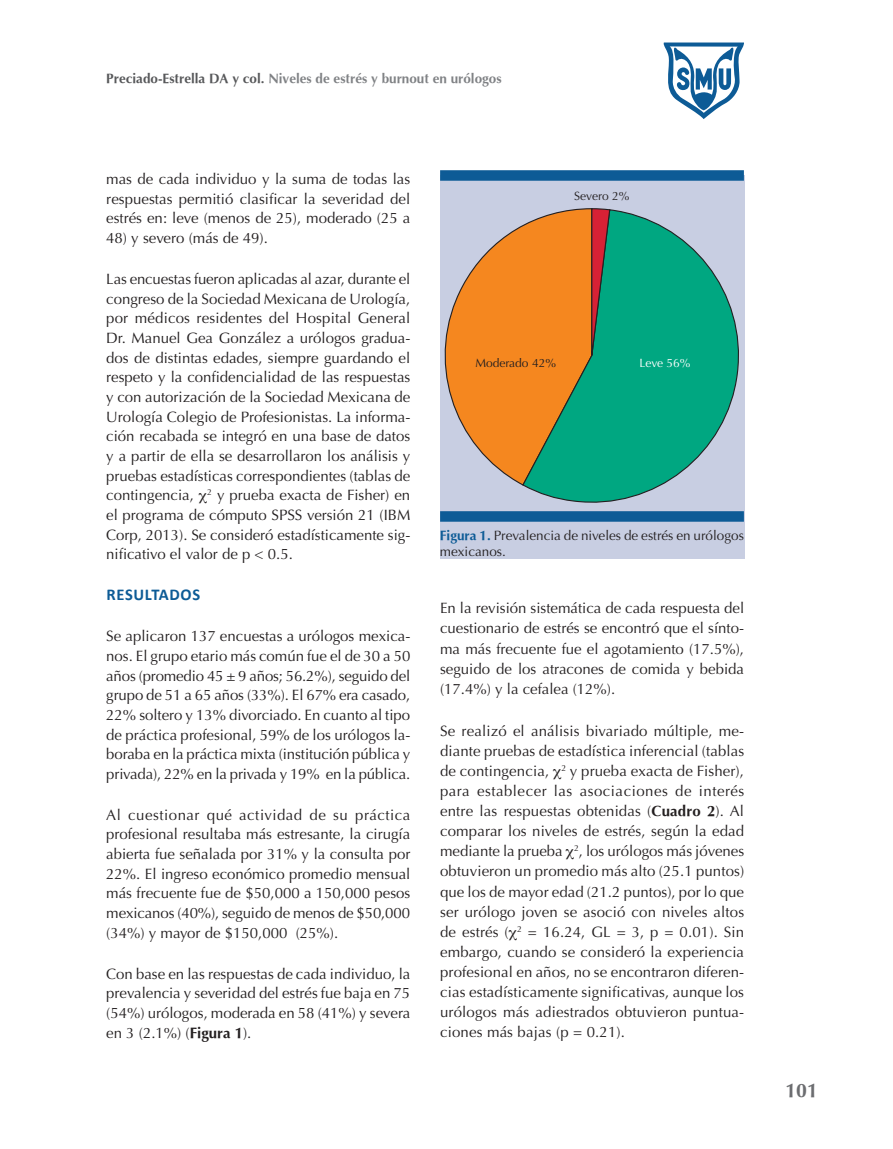
<style>
.page{position:relative;width:893px;height:1149px;background:#fff}
.page>*{position:absolute;margin:0;border:0;box-sizing:border-box;transform-origin:0 0}
.t1{font:700 19.5px "Optima";color:#6c6d70}
.Título_1{font:700 16.5px "Calibri";letter-spacing:.04em;color:#0d5b96}
.Texto{font:15px/19.6px "Optima";color:#231f20;text-align:justify}
.t2{font:700 13.5px "Optima";color:#808285}
.Pie_de_figura{font:13.5px/16.5px "Optima";color:#231f20}
.t3{font:12px "Optima";color:#231f20}
.t4{font:12px "Optima";color:#fff}
.s1{color:#57585a}
.s2{font-weight:700}
.s3{font-weight:700;color:#0d5b96}
</style>
<div class="page">
<div style="left:440px;top:175px;width:304px;height:384px;background:#c8cee2"></div>
<svg style="left:444px;top:226px;width:77px;height:259px"></svg>
<svg style="left:521px;top:208px;width:218px;height:295px"></svg>
<svg style="left:591px;top:208px;width:20px;height:148px;background:#596056"></svg>
<div style="left:440px;top:511px;width:304px;height:10px;background:#0d5b96"></div>
<div style="left:440px;top:170px;width:304px;height:11px;background:#0d5b96"></div>
<svg style="left:663px;top:42px;width:81px;height:77px"></svg>
<p class="t2" style="left:106px;top:71px;width:397px"><span class="s1">Preciado-Estrella DA y col.</span> Niveles de estrés y burnout en urólogos</p>
<p class="Texto" style="left:106px;top:169px;width:306px">mas de cada individuo y la suma de todas las respuestas permitió clasificar la severidad del estrés en: leve (menos de 25), moderado (25 a</p>
<p class="Texto" style="left:106px;top:228px;width:163px">48) y severo (más de 49).</p>
<p class="Texto" style="left:106px;top:269px;width:306px">Las encuestas fueron aplicadas al azar, durante el congreso de la Sociedad Mexicana de Urología, por médicos residentes del Hospital General Dr. Manuel Gea González a urólogos gradua&shy;dos de distintas edades, siempre guardando el respeto y la confidencialidad de las respuestas y con autorización de la Sociedad Mexicana de Urología Colegio de Profesionistas. La informa&shy;ción recabada se integró en una base de datos y a partir de ella se desarrollaron los análisis y pruebas estadísticas correspondientes (tablas de contingencia, <sup>2</sup> y prueba exacta de Fisher) en el programa de cómputo SPSS versión 21 (IBM Corp, 2013). Se consideró estadísticamente sig&shy;nificativo el valor de p &lt; 0.5.</p>
<p class="Título_1" style="left:107px;top:584px;width:95px">RESULTADOS</p>
<p class="Texto" style="left:106px;top:626px;width:306px">Se aplicaron 137 encuestas a urólogos mexica&shy;nos. El grupo etario más común fue el de 30 a 50 años (promedio 45 ± 9 años; 56.2%), seguido del grupo de 51 a 65 años (33%). El 67% era casado, 22% soltero y 13% divorciado. En cuanto al tipo de práctica profesional, 59% de los urólogos la&shy;boraba en la práctica mixta (institución pública y privada), 22% en la privada y 19% en la pública.</p>
<p class="Texto" style="left:106px;top:804px;width:306px">Al cuestionar qué actividad de su práctica profesional resultaba más estresante, la cirugía abierta fue señalada por 31% y la consulta por 22%. El ingreso económico promedio mensual más frecuente fue de $50,000 a 150,000 pesos mexicanos (40%), seguido de menos de $50,000 (34%) y mayor de $150,000 (25%).</p>
<p class="Texto" style="left:106px;top:963px;width:306px">Con base en las respuestas de cada individuo, la prevalencia y severidad del estrés fue baja en 75 (54%) urólogos, moderada en 58 (41%) y severa en 3 (2.1%) (<span class="s2">Figura 1</span>).</p>
<p class="t3" style="left:574px;top:188px;width:57px">Severo 2%</p>
<p class="t3" style="left:475px;top:356px;width:82px">Moderado 42%</p>
<p class="t4" style="left:639px;top:356px;width:53px">Leve 56%</p>
<p class="Pie_de_figura" style="left:440px;top:527px;width:306px"><span class="s3">Figura 1.</span> Prevalencia de niveles de estrés en urólogos mexicanos.</p>
<p class="Texto" style="left:440px;top:598px;width:306px;line-height:20.2px">En la revisión sistemática de cada respuesta del cuestionario de estrés se encontró que el sínto&shy;ma más frecuente fue el agotamiento (17.5%), seguido de los atracones de comida y bebida (17.4%) y la cefalea (12%).</p>
<p class="Texto" style="left:440px;top:720px;width:306px;line-height:20.1px">Se realizó el análisis bivariado múltiple, me&shy;diante pruebas de estadística inferencial (tablas de contingencia, <sup>2</sup> y prueba exacta de Fisher), para establecer las asociaciones de interés entre las respuestas obtenidas (<span class="s2">Cuadro 2</span>). Al comparar los niveles de estrés, según la edad mediante la prueba <sup>2</sup>, los urólogos más jóvenes obtuvieron un promedio más alto (25.1 puntos) que los de mayor edad (21.2 puntos), por lo que ser urólogo joven se asoció con niveles altos de estrés ( <sup>2</sup> = 16.24, GL = 3, p = 0.01). Sin embargo, cuando se consideró la experiencia profesional en años, no se encontraron diferen&shy;cias estadísticamente significativas, aunque los urólogos más adiestrados obtuvieron puntua&shy;ciones más bajas (p = 0.21).</p>
<h1 class="t1" style="left:785px;top:1079px;width:34px">101</h1>
</div>
